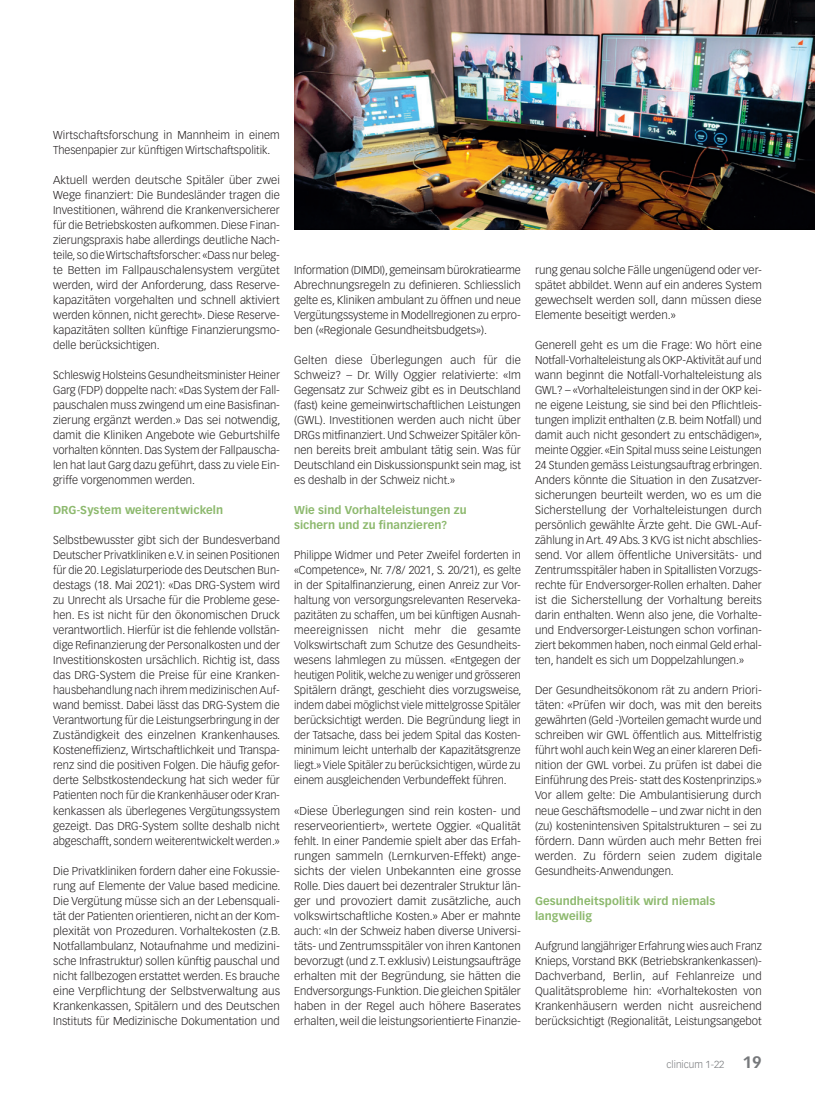
<style>
.page{position:relative;width:815px;height:1099px;background:#fff}
.page>*{position:absolute;margin:0;border:0;box-sizing:border-box;transform-origin:0 0}
.Lauftext{font:300 11.25px/15px "Vectora LT Std";color:#231f20;text-align:justify}
.Lauftext-2{font:300 11.25px/15px "Vectora LT Std";color:#231f20;text-align:justify;scale:1.04 1}
.ZT_Special{font:700 11.25px/15px "Vectora LT Std";letter-spacing:.005em;color:#8db96e}
.t1{font:300 10px "Vectora LT Std";color:#76787b}
.s1{font-weight:700;font-size:16.25px}
</style>
<div class="page">
<img style="left:294px;top:0;width:521px;height:229px">
<p class="Lauftext" style="left:53px;top:128px;width:228px">Wirtschaftsforschung in Mannheim in einem<br>Thesenpapier zur kü nftigen Wirtschaftspolitik.</p>
<p class="Lauftext" style="left:53px;top:173px;width:228px">Aktuell werden deutsche Spitäler ü ber zwei Wege finanziert: Die Bundesländer tragen die Investitionen, während die Krankenversicherer fü r die Betriebskosten aufkommen. Diese Finan&shy;zierungspraxis habe allerdings deutliche Nach&shy;teile, so die Wirtschaftsforscher: «Dass nur beleg&shy;te Betten im Fallpauschalensystem vergütet werden, wird der Anforderung, dass Reserve&shy;kapazitäten vorgehalten und schnell aktiviert werden können, nicht gerecht». Diese Reserve&shy;kapazitäten sollten künftige Finanzierungsmo&shy;delle berücksichtigen.</p>
<p class="Lauftext" style="left:53px;top:368px;width:229px">Schleswig Holsteins Gesundheitsminister Heiner Garg (FDP) doppelte nach: «Das System der Fall&shy;pauschalen muss zwingend um eine Basisfinan&shy;zierung ergänzt werden.» Das sei notwendig, damit die Kliniken Angebote wie Geburtshilfe vorhalten könnten. Das System der Fallpauscha&shy;len hat laut Garg dazu gefü hrt, dass zu viele Ein&shy;griffe vorgenommen werden.</p>
<p class="ZT_Special" style="left:53px;top:503px;width:171px">DRG-System weiterentwickeln</p>
<p class="Lauftext" style="left:53px;top:533px;width:229px">Selbstbewusster gibt sich der Bundesverband Deutscher Privatkliniken e.V. in seinen Positionen fü r die 20. Legislaturperiode des Deutschen Bun&shy;destags (18. Mai 2021): «Das DRG-System wird zu Unrecht als Ursache fü r die Probleme gese&shy;hen. Es ist nicht fü r den ökonomischen Druck verantwortlich. Hierfü r ist die fehlende vollstän&shy;dige Refinanzierung der Personalkosten und der Investitionskosten ursächlich. Richtig ist, dass das DRG-System die Preise fü r eine Kranken&shy;hausbehandlung nach ihrem medizinischen Auf&shy;wand bemisst. Dabei lässt das DRG-System die Verantwortung fü r die Leistungserbringung in der Zuständigkeit des einzelnen Krankenhauses.<br>Kosteneffizienz, Wirtschaftlichkeit und Transpa&shy;renz sind die positiven Folgen. Die häufig gefor&shy;derte Selbstkostendeckung hat sich weder fü r Patienten noch fü r die Krankenhäuser oder Kran&shy;kenkassen als ü berlegenes Vergütungssystem gezeigt. Das DRG-System sollte deshalb nicht abgeschafft, sondern weiterentwickelt werden.»</p>
<p class="Lauftext" style="left:53px;top:863px;width:229px">Die Privatkliniken fordern daher eine Fokussie&shy;rung auf Elemente der Value based medicine.<br>Die Vergütung müsse sich an der Lebensquali&shy;tät der Patienten orientieren, nicht an der Kom&shy;plexität von Prozeduren. Vorhaltekosten (z.B.<br>Notfallambulanz, Notaufnahme und medizini&shy;sche Infrastruktur) sollen kü nftig pauschal und nicht fallbezogen erstattet werden. Es brauche eine Verpflichtung der Selbstverwaltung aus Krankenkassen, Spitälern und des Deutschen Instituts für Medizinische Dokumentation und</p>
<p class="Lauftext" style="left:294px;top:263px;width:228px">Information (DIMDI), gemeinsam bü rokratiearme Abrechnungsregeln zu definieren. Schliesslich gelte es, Kliniken ambulant zu öffnen und neue Vergütungssysteme in Modellregionen zu erpro&shy;ben («Regionale Gesundheitsbudgets»).</p>
<p class="Lauftext" style="left:294px;top:353px;width:228px">Gelten diese Überlegungen auch für die Schweiz? – Dr. Willy Oggier relativierte: «Im Gegensatz zur Schweiz gibt es in Deutschland (fast) keine gemeinwirtschaftlichen Leistungen (GWL). Investitionen werden auch nicht ü ber DRGs mitfinanziert. Und Schweizer Spitäler kön&shy;nen bereits breit ambulant tätig sein. Was fü r Deutschland ein Diskussionspunkt sein mag, ist es deshalb in der Schweiz nicht.»</p>
<p class="ZT_Special" style="left:294px;top:503px;width:174px">Wie sind Vorhalteleistungen zu sichern und zu finanzieren?</p>
<p class="Lauftext" style="left:294px;top:548px;width:229px">Philippe Widmer und Peter Zweifel forderten in «Competence», Nr. 7/8/ 2021, S. 20/21), es gelte in der Spitalfinanzierung, einen Anreiz zur Vor&shy;haltung von versorgungsrelevanten Reserveka&shy;pazitäten zu schaffen, um bei kü nftigen Ausnah&shy;meereignissen nicht mehr die gesamte Volkswirtschaft zum Schutze des Gesundheits&shy;wesens lahmlegen zu müssen. «Entgegen der heutigen Politik, welche zu weniger und grösseren Spitälern drängt, geschieht dies vorzugsweise, indem dabei möglichst viele mittelgrosse Spitäler berücksichtigt werden. Die Begrü ndung liegt in der Tatsache, dass bei jedem Spital das Kosten&shy;minimum leicht unterhalb der Kapazitätsgrenze liegt.» Viele Spitäler zu berücksichtigen, wü rde zu einem ausgleichenden Verbundeffekt fü hren.</p>
<p class="Lauftext-2" style="left:294px;top:803px;width:220px">«Diese Überlegungen sind rein kosten- und reserveorientiert», wertete Oggier. «Qualität fehlt. In einer Pandemie spielt aber das Erfah&shy;rungen sammeln (Lernkurven-Effekt) ange&shy;sichts der vielen Unbekannten eine grosse Rolle. Dies dauert bei dezentraler Struktur län&shy;ger und provoziert damit zusätzliche, auch volkswirtschaftliche Kosten.» Aber er mahnte auch: «In der Schweiz haben diverse Universi&shy;täts- und Zentrumsspitäler von ihren Kantonen bevorzugt (und z.T. exklusiv) Leistungsaufträge erhalten mit der Begrü ndung, sie hätten die Endversorgungs-Funktion. Die gleichen Spitäler haben in der Regel auch höhere Baserates erhalten, weil die leistungsorientierte Finanzie-</p>
<p class="Lauftext" style="left:535px;top:263px;width:228px">rung genau solche Fälle ungenügend oder ver&shy;spätet abbildet. Wenn auf ein anderes System gewechselt werden soll, dann müssen diese Elemente beseitigt werden.»</p>
<p class="Lauftext" style="left:535px;top:338px;width:229px">Generell geht es um die Frage: Wo hört eine Notfall-Vorhalteleistung als OKP-Aktivität auf und wann beginnt die Notfall-Vorhalteleistung als GWL? – «Vorhalteleistungen sind in der OKP kei&shy;ne eigene Leistung, sie sind bei den Pflichtleis&shy;tungen implizit enthalten (z.B. beim Notfall) und damit auch nicht gesondert zu entschädigen», meinte Oggier. «Ein Spital muss seine Leistungen 24 Stunden gemäss Leistungsauftrag erbringen.<br>Anders könnte die Situation in den Zusatzver&shy;sicherungen beurteilt werden, wo es um die Sicherstellung der Vorhalteleistungen durch persönlich gewählte Ärzte geht. Die GWL-Auf&shy;zählung in Art. 49 Abs. 3 KVG ist nicht abschlies&shy;send. Vor allem öffentliche Universitäts- und Zentrumsspitäler haben in Spitallisten Vorzugs&shy;rechte fü r Endversorger-Rollen erhalten. Daher ist die Sicherstellung der Vorhaltung bereits darin enthalten. Wenn also jene, die Vorhalte&shy;und Endversorger-Leistungen schon vorfinan&shy;ziert bekommen haben, noch einmal Geld erhal&shy;ten, handelt es sich um Doppelzahlungen.»</p>
<p class="Lauftext" style="left:535px;top:683px;width:228px">Der Gesundheitsökonom rät zu andern Priori&shy;täten: «Prüfen wir doch, was mit den bereits gewährten (Geld -)Vorteilen gemacht wurde und schreiben wir GWL öffentlich aus. Mittelfristig fü hrt wohl auch kein Weg an einer klareren Defi&shy;nition der GWL vorbei. Zu prüfen ist dabei die Einfü hrung des Preis- statt des Kostenprinzips.» Vor allem gelte: Die Ambulantisierung durch neue Geschäftsmodelle – und zwar nicht in den (zu) kostenintensiven Spitalstrukturen – sei zu fördern. Dann würden auch mehr Betten frei werden. Zu fördern seien zudem digitale Gesundheits-Anwendungen.</p>
<p class="ZT_Special" style="left:535px;top:893px;width:182px">Gesundheitspolitik wird niemals langweilig</p>
<p class="Lauftext" style="left:535px;top:938px;width:228px">Aufgrund langjähriger Erfahrung wies auch Franz Knieps, Vorstand BKK (Betriebskrankenkassen)- Dachverband, Berlin, auf Fehlanreize und Qualitätsprobleme hin: «Vorhaltekosten von Krankenhäusern werden nicht ausreichend berücksichtigt (Regionalität, Leistungsangebot</p>
<p class="t1" style="left:667px;top:1058px;width:97px">clinicum 1-22 <span class="s1">19</span></p>
</div>
